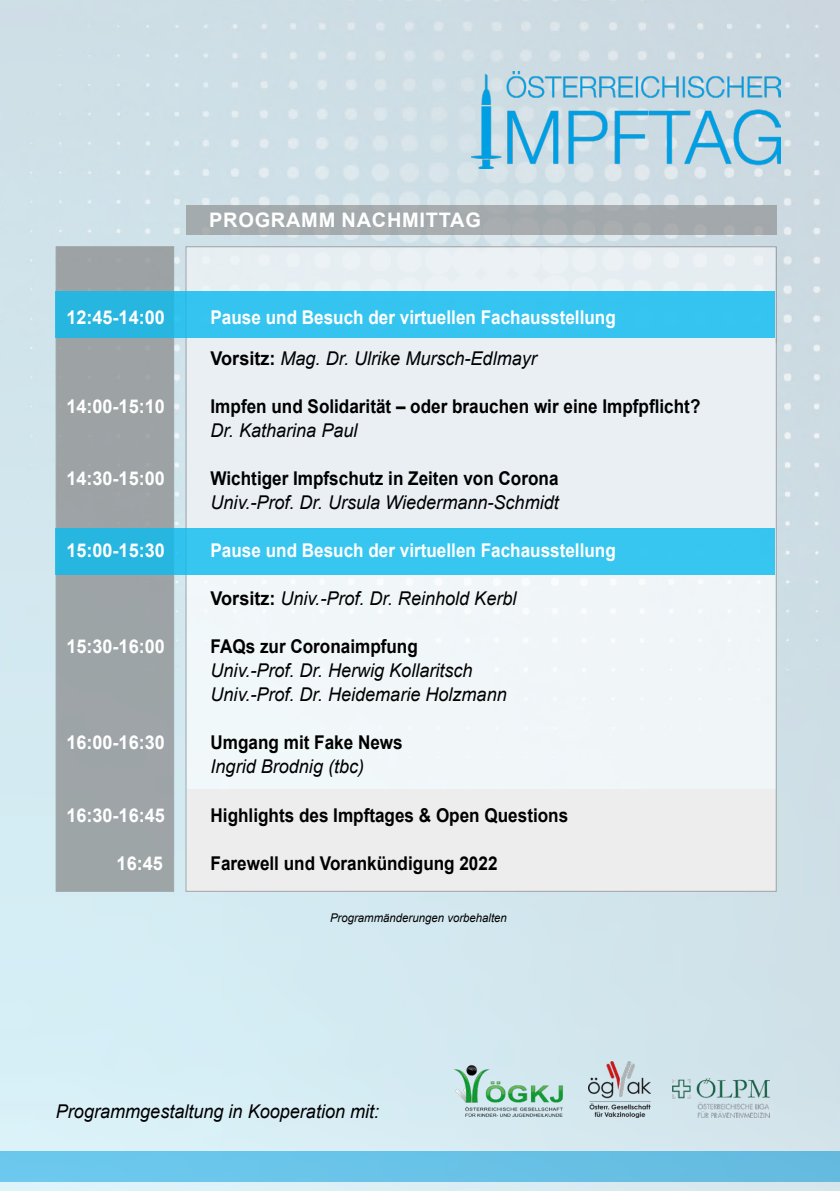
<style>
.page{position:relative;width:840px;height:1191px;background:#fff}
.page>*{position:absolute;margin:0;border:0;box-sizing:border-box;transform-origin:0 0}
.t1{font:700 20px "Arial";letter-spacing:.035em;color:#fff}
.t2{font:italic 19px/24px "Arial";color:#000;scale:.95 1}
.t3{font:700 19px "Arial";color:#000;scale:.9 1}
.t4{font:700 19px/41px "Arial";color:#fff;scale:.9 1}
.t5{font:700 19px "Arial";color:#fff;scale:.95 1}
.t6{font:italic 12px "Arial";color:#000;scale:.95 1}
.s1{color:#000}
.s2{font-weight:400;font-style:italic;color:#000}
.s3{font-weight:700;font-style:normal}
</style>
<div class="page">
<img style="left:0;top:0;width:839px;height:1191px">
<div style="left:56px;top:246px;width:118px;height:645px;background:#9da4a6"></div>
<div style="left:185px;top:246px;width:591px;height:645px;background:#edeff3"></div>
<div style="left:185px;top:205px;width:591px;height:30px;background:#a3aaad"></div>
<img style="left:452px;top:1064px;width:111px;height:53px">
<img style="left:588px;top:1061px;width:62px;height:56px">
<img style="left:672px;top:1078px;width:96px;height:39px">
<img style="left:504px;top:72px;width:276px;height:102px">
<img style="left:471px;top:69px;width:32px;height:99px">
<div style="left:56px;top:292px;width:718px;height:46px;background:linear-gradient(to right,#2dbce6,#39c8f3)"></div>
<div style="left:56px;top:528px;width:718px;height:47px;background:linear-gradient(to right,#2ebde7,#3bcaf4)"></div>
<p class="t1" style="left:209px;top:206px;width:273px">PROGRAMM NACHMITTAG</p>
<p class="t5" style="left:66px;top:304px;width:105px">12:45-14:00</p>
<p class="t4" style="left:210px;top:297px;width:451px">Pause und Besuch der virtuellen Fachausstellung<br><span class="s1">Vorsitz:</span> <span class="s2">Mag. Dr. Ulrike Mursch-Edlmayr</span></p>
<p class="t5" style="left:66px;top:393px;width:105px">14:00-15:10</p>
<p class="t3" style="left:210px;top:393px;width:545px">Impfen und Solidarität – oder brauchen wir eine Impfpflicht?</p>
<p class="t2" style="left:210px;top:418px;width:156px">Dr. Katharina Paul</p>
<p class="t5" style="left:66px;top:465px;width:105px">14:30-15:00</p>
<p class="t3" style="left:210px;top:465px;width:388px">Wichtiger Impfschutz in Zeiten von Corona</p>
<p class="t2" style="left:210px;top:490px;width:368px">Univ.-Prof. Dr. Ursula Wiedermann-Schmidt</p>
<p class="t5" style="left:66px;top:537px;width:105px">15:00-15:30</p>
<p class="t4" style="left:210px;top:530px;width:451px">Pause und Besuch der virtuellen Fachausstellung</p>
<p class="t2" style="left:210px;top:586px;width:323px"><span class="s3">Vorsitz:</span> Univ.-Prof. Dr. Reinhold Kerbl</p>
<p class="t5" style="left:66px;top:633px;width:105px">15:30-16:00</p>
<p class="t3" style="left:210px;top:633px;width:232px">FAQs zur Coronaimpfung</p>
<p class="t2" style="left:210px;top:658px;width:313px">Univ.-Prof. Dr. Herwig Kollaritsch<br>Univ.-Prof. Dr. Heidemarie Holzmann</p>
<p class="t5" style="left:66px;top:729px;width:105px">16:00-16:30</p>
<p class="t3" style="left:210px;top:729px;width:215px">Umgang mit Fake News</p>
<p class="t2" style="left:210px;top:754px;width:163px">Ingrid Brodnig (tbc)</p>
<p class="t5" style="left:66px;top:802px;width:105px">16:30-16:45</p>
<p class="t3" style="left:210px;top:802px;width:398px">Highlights des Impftages &amp; Open Questions</p>
<p class="t5" style="left:117px;top:850px;width:50px">16:45</p>
<p class="t3" style="left:210px;top:850px;width:320px">Farewell und Vorankündigung 2022</p>
<p class="t6" style="left:330px;top:910px;width:188px">Programmänderungen vorbehalten</p>
<p class="t2" style="left:56px;top:1099px;width:342px">Programmgestaltung in Kooperation mit:</p>
</div>
